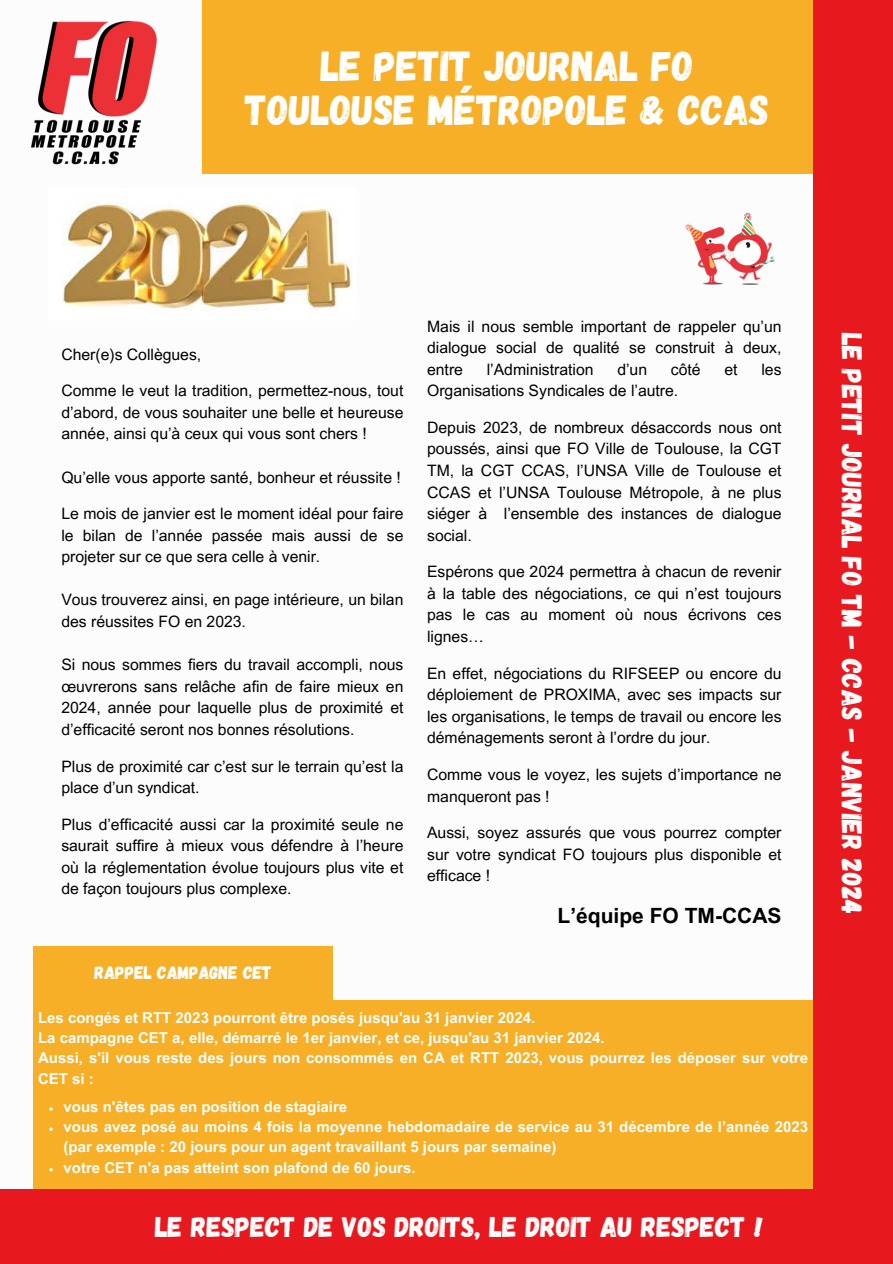
<style>
.page{position:relative;width:893px;height:1264px;background:#fff}
.page>*{position:absolute;margin:0;border:0;box-sizing:border-box;transform-origin:0 0}
.t1{font:42px "Gagalin";color:#fff}
.t2{font:28.5px "Gagalin";color:#fff}
.t3{font:700 21px "Arial MT Pro";color:#000}
.t4{font:18px "Gagalin";color:#fff}
.t5{font:15.75px/21.6px "Arial MT Pro";color:#000;text-align:justify}
.t6{font:700 15px/20.2px "Arial MT Pro";color:#fff}
</style>
<div class="page">
<div style="left:0;top:0;width:892px;height:1263px;background:#fbfcfb"></div>
<img style="left:30px;top:21px;width:127px;height:144px">
<img style="left:685px;top:223px;width:25px;height:62px">
<img style="left:710px;top:212px;width:65px;height:73px">
<img style="left:63px;top:203px;width:289px;height:107px">
<div style="left:202px;top:0;width:610px;height:173px;background:#f6af26"></div>
<div style="left:0;top:1188px;width:892px;height:75px;background:#e7191f"></div>
<div style="left:812px;top:0;width:80px;height:1253px;background:#e7191f"></div>
<div style="left:34px;top:1000px;width:778px;height:188px;background:#f6af26"></div>
<svg style="left:49px;top:1107px;width:4px;height:3px"></svg>
<svg style="left:49px;top:1168px;width:4px;height:3px"></svg>
<div style="left:34px;top:946px;width:299px;height:54px;background:#f6af26"></div>
<p class="t1" style="left:321px;top:39px;width:374px">LE PETIT JOURNAL FO</p>
<p class="t1" style="left:245px;top:83px;width:525px">TOULOUSE MÉTROPOLE &amp; CCAS</p>
<p class="t5" style="left:61px;top:345px;width:141px">Cher(e)s Collègues,</p>
<p class="t5" style="left:61px;top:382px;width:343px">Comme le veut la tradition, permettez-nous, tout d’abord, de vous souhaiter une belle et heureuse année, ainsi qu’à ceux qui vous sont chers !</p>
<p class="t5" style="left:61px;top:468px;width:341px">Qu’elle vous apporte santé, bonheur et réussite !</p>
<p class="t5" style="left:61px;top:505px;width:343px">Le mois de janvier est le moment idéal pour faire le bilan de l’année passée mais aussi de se projeter sur ce que sera celle à venir.</p>
<p class="t5" style="left:61px;top:591px;width:343px">Vous trouverez ainsi, en page intérieure, un bilan des réussites FO en 2023.</p>
<p class="t5" style="left:61px;top:656px;width:343px">Si nous sommes fiers du travail accompli, nous œuvrerons sans relâche afin de faire mieux en 2024, année pour laquelle plus de proximité et d’efficacité seront nos bonnes résolutions.</p>
<p class="t5" style="left:61px;top:757px;width:343px">Plus de proximité car c’est sur le terrain qu’est la place d’un syndicat.</p>
<p class="t5" style="left:61px;top:815px;width:343px">Plus d’efficacité aussi car la proximité seule ne saurait suffire à mieux vous défendre à l’heure où la réglementation évolue toujours plus vite et de façon toujours plus complexe.</p>
<p class="t4" style="left:95px;top:960px;width:179px">RAPPEL CAMPAGNE CET</p>
<p class="t5" style="left:427px;top:317px;width:356px">Mais il nous semble important de rappeler qu’un dialogue social de qualité se construit à deux, entre</p>
<p class="t5" style="left:487px;top:360px;width:108px">l’Administration</p>
<p class="t5" style="left:617px;top:360px;width:31px">d’un</p>
<p class="t5" style="left:671px;top:360px;width:31px">côté</p>
<p class="t5" style="left:724px;top:360px;width:15px">et</p>
<p class="t5" style="left:761px;top:360px;width:22px">les</p>
<p class="t5" style="left:427px;top:382px;width:252px">Organisations Syndicales de l’autre.</p>
<p class="t5" style="left:427px;top:418px;width:356px">Depuis 2023, de nombreux désaccords nous ont poussés, ainsi que FO Ville de Toulouse, la CGT TM, la CGT CCAS, l’UNSA Ville de Toulouse et CCAS et l’UNSA Toulouse Métropole, à ne plus siéger à l’ensemble des instances de dialogue social.</p>
<p class="t5" style="left:427px;top:563px;width:356px">Espérons que 2024 permettra à chacun de revenir à la table des négociations, ce qui n’est toujours pas le cas au moment où nous écrivons ces lignes…</p>
<p class="t5" style="left:427px;top:664px;width:356px">En effet, négociations du RIFSEEP ou encore du déploiement de PROXIMA, avec ses impacts sur les organisations, le temps de travail ou encore les déménagements seront à l’ordre du jour.</p>
<p class="t5" style="left:427px;top:765px;width:356px">Comme vous le voyez, les sujets d’importance ne manqueront pas !</p>
<p class="t5" style="left:427px;top:823px;width:356px">Aussi, soyez assurés que vous pourrez compter sur votre syndicat FO toujours plus disponible et efficace !</p>
<p class="t3" style="left:557px;top:907px;width:225px">L’équipe FO TM-CCAS</p>
<p class="t6" style="left:38px;top:1009px;width:498px">Les congés et RTT 2023 pourront être posés jusqu'au 31 janvier 2024.</p>
<p class="t6" style="left:38px;top:1029px;width:568px">La campagne CET a, elle, démarré le 1er janvier, et ce, jusqu'au 31 janvier 2024.</p>
<p class="t6" style="left:38px;top:1049px;width:771px">Aussi, s'il vous reste des jours non consommés en CA et RTT 2023, vous pourrez les déposer sur votre<br>CET si :</p>
<p class="t6" style="left:64px;top:1098px;width:285px">vous n'êtes pas en position de stagiaire</p>
<p class="t6" style="left:64px;top:1118px;width:746px">vous avez posé au moins 4 fois la moyenne hebdomadaire de service au 31 décembre de l’année 2023 (par exemple : 20 jours pour un agent travaillant 5 jours par semaine)</p>
<p class="t6" style="left:64px;top:1158px;width:353px">votre CET n'a pas atteint son plafond de 60 jours.</p>
<p class="t2" style="left:155px;top:1208px;width:609px">LE RESPECT DE VOS DROITS, LE DROIT AU RESPECT !</p>
<p class="t2" style="left:870px;top:333px;width:583px;rotate:90deg">LE PETIT JOURNAL FO TM - CCAS - JANVIER 2024</p>
</div>
